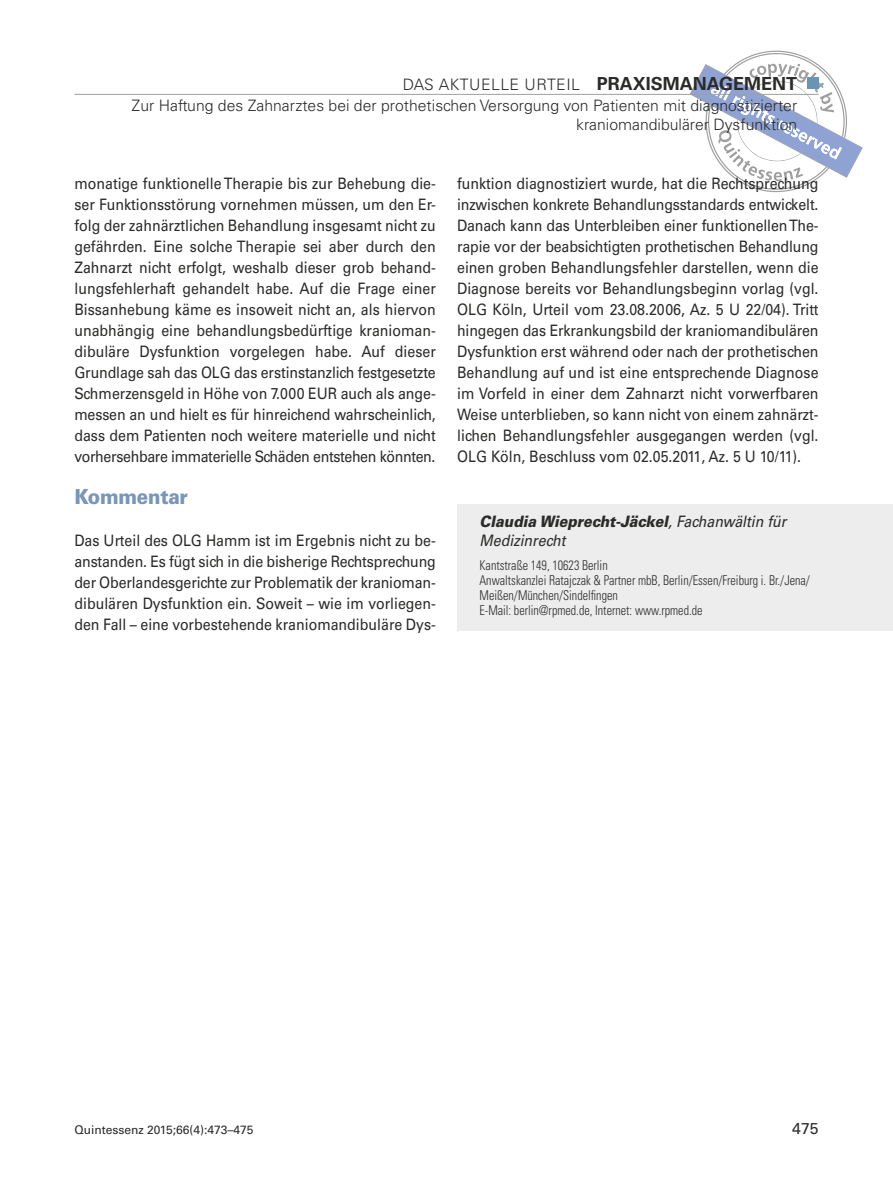
<style>
.page{position:relative;width:893px;height:1191px;background:#fff}
.page>*{position:absolute;margin:0;border:0;box-sizing:border-box;transform-origin:0 0}
.t1{font:900 20.7px "Univers LT Std";letter-spacing:-.01em;color:#7b95b9;scale:.9 1}
.t2{font:15.75px/21px "Univers LT Std";color:#2b2b2a;text-align:justify;scale:.9 1}
.t3{font:300 15.75px/21px "Univers LT Std";color:#2b2b2a;text-align:right}
.t4{font:italic 15.75px/18.9px "Univers LT Std";color:#2b2b2a;scale:.9 1}
.t5{font:15.75px "Univers LT Std";color:#2b2b2a}
.t6{font:300 condensed 13.5px/15px "Univers LT Std";color:#2b2b2a;scale:.9 1}
.t7{font:12px "Univers LT Std";color:#2b2b2a}
.s1{font-weight:700;font-size:18px}
.s2{font-weight:900}
</style>
<div class="page">
<svg style="left:75px;top:50px;width:818px;height:581px"></svg>
<div style="left:807px;top:77px;width:12px;height:11px;background:#6994b4"></div>
<hr style="left:74px;top:94px;width:745px;height:1px;background:#9f9f9e">
<div style="left:457px;top:504px;width:436px;height:126px;background:#ededed"></div>
<p class="t3" style="left:132px;top:74px;width:667px">DAS AKTUELLE URTEIL <span class="s1">PRAXISMANAGEMENT<br></span>Zur Haftung des Zahnarztes bei der prothetischen Versorgung von Patienten mit diagnostizierter</p>
<p class="t3" style="left:576px;top:113px;width:223px">kraniomandibulärer Dysfunktion</p>
<p class="t2" style="left:74px;top:173px;width:403px">monatige funktionelle Therapie bis zur Behebung die&shy;ser Funktionsstörung vornehmen müssen, um den Er&shy;folg der zahnärztlichen Behandlung insgesamt nicht zu gefährden. Eine solche Therapie sei aber durch den Zahnarzt nicht erfolgt, weshalb dieser grob behand&shy;lungsfehlerhaft gehandelt habe. Auf die Frage einer Bissanhebung käme es insoweit nicht an, als hiervon unabhängig eine behandlungsbedürftige kranioman&shy;dibuläre Dysfunktion vorgelegen habe. Auf dieser Grundlage sah das OLG das erstinstanzlich festgesetzte Schmerzensgeld in Höhe von 7.000 EUR auch als ange&shy;messen an und hielt es für hinreichend wahrscheinlich, dass dem Patienten noch weitere materielle und nicht vorhersehbare immaterielle Schäden entstehen könnten.</p>
<h1 class="t1" style="left:74px;top:484px;width:128px">Kommentar</h1>
<p class="t2" style="left:74px;top:530px;width:403px">Das Urteil des OLG Hamm ist im Ergebnis nicht zu be&shy;anstanden. Es fügt sich in die bisherige Rechtsprechung der Oberlandesgerichte zur Problematik der kranioman&shy;dibulären Dysfunktion ein. Soweit – wie im vorliegen&shy;den Fall – eine vorbestehende kraniomandibuläre Dys-</p>
<p class="t2" style="left:457px;top:173px;width:403px">funktion diagnostiziert wurde, hat die Rechtsprechung inzwischen konkrete Behandlungsstandards entwickelt.<br>Danach kann das Unterbleiben einer funktionellen The&shy;rapie vor der beabsichtigten prothetischen Behandlung einen groben Behandlungsfehler darstellen, wenn die Diagnose bereits vor Behandlungsbeginn vorlag (vgl.<br>OLG Köln, Urteil vom 23.08.2006, Az. 5 U 22/04). Tritt hingegen das Erkrankungsbild der kraniomandibulären Dysfunktion erst während oder nach der prothetischen Behandlung auf und ist eine entsprechende Diagnose im Vorfeld in einer dem Zahnarzt nicht vorwerfbaren Weise unterblieben, so kann nicht von einem zahnärzt&shy;lichen Behandlungsfehler ausgegangen werden (vgl.<br>OLG Köln, Beschluss vom 02.05.2011, Az. 5 U 10/11).</p>
<p class="t4" style="left:480px;top:512px;width:342px"><span class="s2">Claudia Wieprecht-Jäckel</span>, Fachanwältin für<br>Medizinrecht</p>
<p class="t6" style="left:480px;top:557px;width:369px">Kantstraße 149, 10623 Berlin<br>Anwaltskanzlei Ratajczak &amp; Partner mbB, Berlin/Essen/Freiburg i. Br./Jena/ Meißen/München/Sindelfingen<br>E-Mail: berlin@rpmed.de, Internet: www.rpmed.de</p>
<p class="t7" style="left:74px;top:1123px;width:181px">Quintessenz 2015;66(4):473–475</p>
<p class="t5" style="left:792px;top:1119px;width:28px">475</p>
</div>
